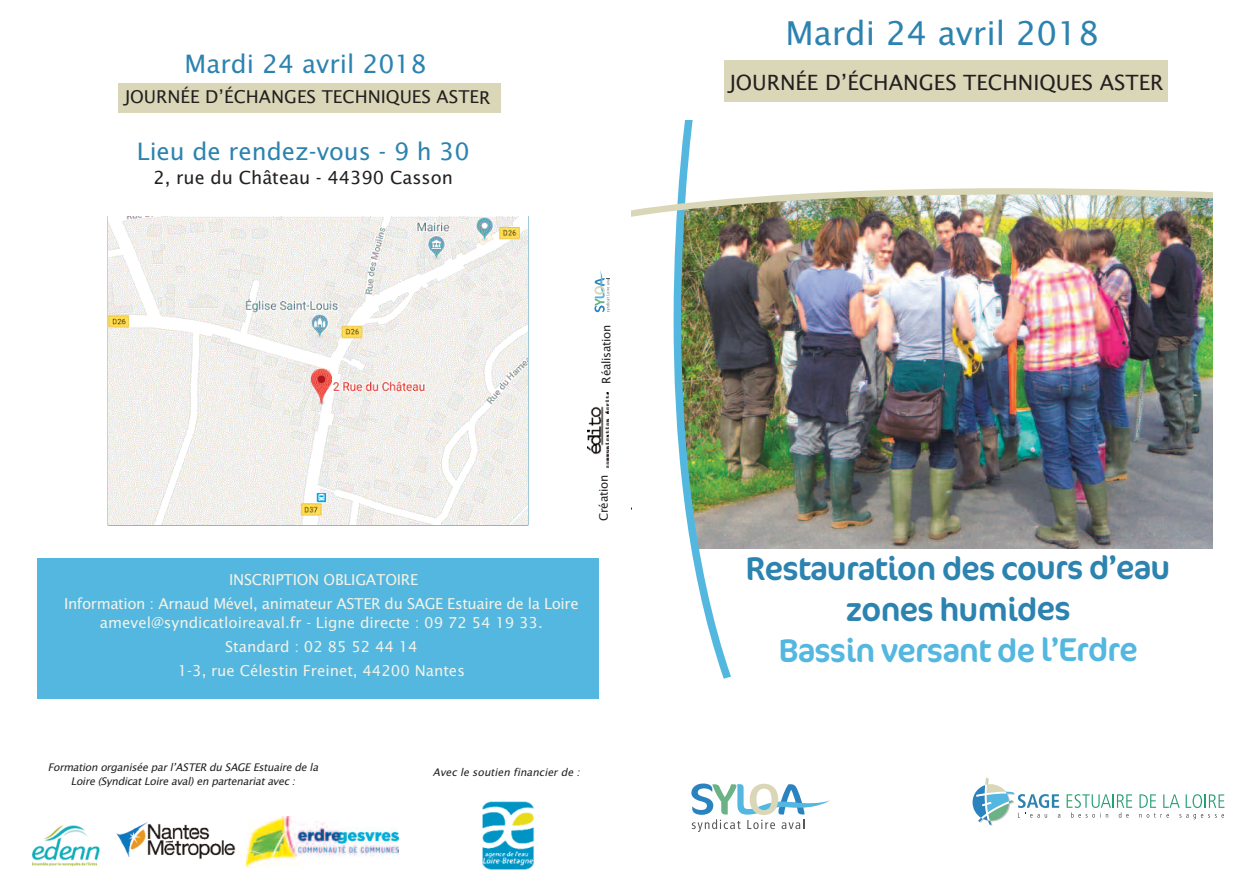
<style>
.page{position:relative;width:1259px;height:893px;background:#fff}
.page>*{position:absolute;margin:0;border:0;box-sizing:border-box;transform-origin:0 0}
.t1{font:33px/41px "Cocon";letter-spacing:-.03em;color:#2c83b0;text-align:center}
.t2{font:33px "Cocon";letter-spacing:-.03em;color:#54b7df}
.t3{font:32.85px "Lucida Sans";color:#2c83b0}
.t4{font:25.35px "Lucida Sans";color:#2c83b0}
.t5{font:24px "Lucida Sans";color:#2c83b0}
.t6{font:21px "Lucida Sans";color:#231f20}
.t7{font:18px "Lucida Sans";color:#231f20}
.t8{font:17.7px "Lucida Sans";letter-spacing:-.005em;color:#231f20}
.t9{font:15px/23.7px "Lucida Sans";color:#f3f2e7;text-align:center}
.t10{font:15px/23.7px "Lucida Sans";letter-spacing:-.025em;color:#f3f2e7;text-align:center}
.t11{font:11.7px "Lucida Sans";letter-spacing:-.025em;color:#231f20}
.t12{font:italic 10.5px/14.2px "Lucida Sans";letter-spacing:-.025em;color:#231f20;text-align:center}
.t13{font:italic 10.5px "Lucida Sans";color:#231f20}
</style>
<div class="page">
<div style="left:37px;top:558px;width:562px;height:141px;background:#54b7df"></div>
<img style="left:587px;top:393px;width:21px;height:75px">
<div style="left:119px;top:83px;width:382px;height:30px;background:#d9d7b7"></div>
<svg style="left:691px;top:60px;width:534px;height:772px"></svg>
<svg style="left:594px;top:270px;width:16px;height:42px"></svg>
<img style="left:109px;top:217px;width:418px;height:308px">
<img style="left:483px;top:869px;width:51px;height:1px">
<img style="left:483px;top:802px;width:51px;height:67px">
<img style="left:631px;top:120px;width:581px;height:559px">
<img style="left:32px;top:825px;width:68px;height:42px">
<img style="left:116px;top:822px;width:131px;height:46px">
<img style="left:247px;top:817px;width:151px;height:51px">
<h3 class="t4" style="left:185px;top:50px;width:243px">Mardi 24 avril 2018</h3>
<p class="t8" style="left:125px;top:87px;width:367px">JOURNÉE D’ÉCHANGES TECHNIQUES ASTER</p>
<h3 class="t5" style="left:137px;top:137px;width:334px">Lieu de rendez-vous - 9 h 30</h3>
<p class="t7" style="left:153px;top:167px;width:301px">2, rue du Château - 44390 Casson</p>
<p class="t11" style="left:600px;top:384px;width:60px;rotate:-90deg">Réalisation</p>
<p class="t11" style="left:597px;top:521px;width:47px;rotate:-90deg">Création</p>
<p class="t10" style="left:64px;top:568px;width:516px">INSCRIPTION OBLIGATOIRE<br>Information : Arnaud Mével, animateur ASTER du SAGE Estuaire de la Loire</p>
<p class="t9" style="left:100px;top:611px;width:444px">amevel@syndicatloireaval.fr - Ligne directe : 09 72 54 19 33.<br>Standard : 02 85 52 44 14<br>1-3, rue Célestin Freinet, 44200 Nantes</p>
<p class="t12" style="left:48px;top:760px;width:272px">Formation organisée par l’ASTER du SAGE Estuaire de la<br>Loire (Syndicat Loire aval) en partenariat avec :</p>
<p class="t13" style="left:433px;top:767px;width:149px">Avec le soutien financier de :</p>
<h2 class="t3" style="left:785px;top:14px;width:315px">Mardi 24 avril 2018</h2>
<h3 class="t6" style="left:729px;top:70px;width:435px">JOURNÉE D’ÉCHANGES TECHNIQUES ASTER</h3>
<h1 class="t1" style="left:745px;top:548px;width:426px">Restauration des cours d’eau zones humides</h1>
<h1 class="t2" style="left:779px;top:630px;width:361px">Bassin versant de l’Erdre</h1>
</div>
